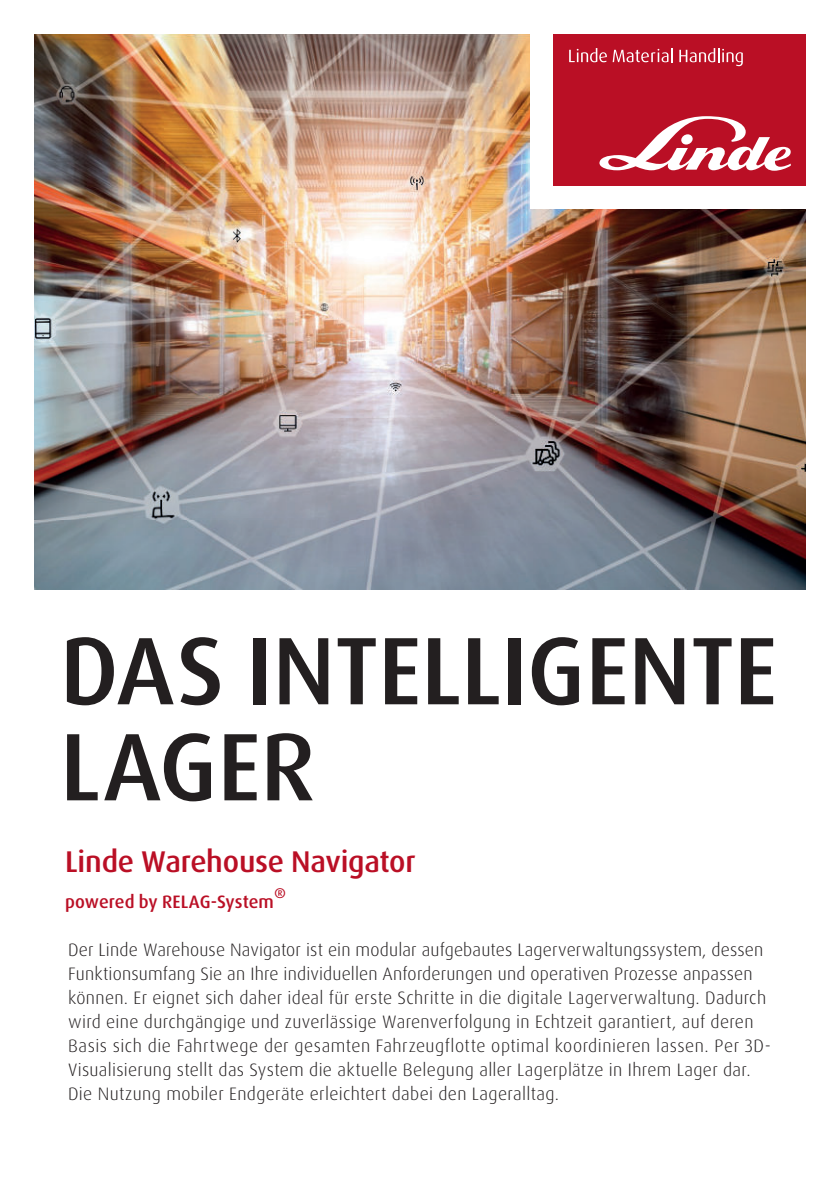
<style>
.page{position:relative;width:840px;height:1191px;background:#fff}
.page>*{position:absolute;margin:0;border:0;box-sizing:border-box;transform-origin:0 0}
.t1{font:500 96px/96px "Dax Pro";letter-spacing:-.005em;color:#231f20}
.t2{font:500 30px "Dax Pro";letter-spacing:-.01em;color:#ba0f25}
.t3{font:300 18px/24px "Dax Pro";letter-spacing:.015em;color:#231f20}
.t4{font:500 18px "Dax Pro";letter-spacing:.005em;color:#ba0f25}
</style>
<div class="page">
<img style="left:34px;top:34px;width:771px;height:556px">
<div style="left:530px;top:0;width:309px;height:208px;background:#fff"></div>
<div style="left:553px;top:34px;width:252px;height:151px;background:#ba0f25"></div>
<svg style="left:599px;top:116px;width:192px;height:55px"></svg>
<svg style="left:569px;top:48px;width:37px;height:14px"></svg>
<svg style="left:612px;top:48px;width:60px;height:14px"></svg>
<svg style="left:679px;top:48px;width:63px;height:18px"></svg>
<h1 class="t1" style="left:60px;top:626px;width:718px">DAS INTELLIGENTE<br>LAGER</h1>
<h2 class="t2" style="left:65px;top:846px;width:351px">Linde Warehouse Navigator</h2>
<p class="t4" style="left:65px;top:893px;width:210px">powered by RELAG-System</p>
<p class="t4" style="left:274px;top:883px;width:13px">®</p>
<p class="t3" style="left:68px;top:938px;width:703px">Der Linde Warehouse Navigator ist ein modular aufgebautes Lagerverwaltungssystem, dessen Funktionsumfang Sie an Ihre individuellen Anforderungen und operativen Prozesse anpassen können. Er eignet sich daher ideal für erste Schritte in die digitale Lagerverwaltung. Dadurch wird eine durchgängige und zuverlässige Warenverfolgung in Echtzeit garantiert, auf deren Basis sich die Fahrtwege der gesamten Fahrzeugflotte optimal koordinieren lassen. Per 3D-Visualisierung stellt das System die aktuelle Belegung aller Lagerplätze in Ihrem Lager dar.<br>Die Nutzung mobiler Endgeräte erleichtert dabei den Lageralltag.</p>
</div>
